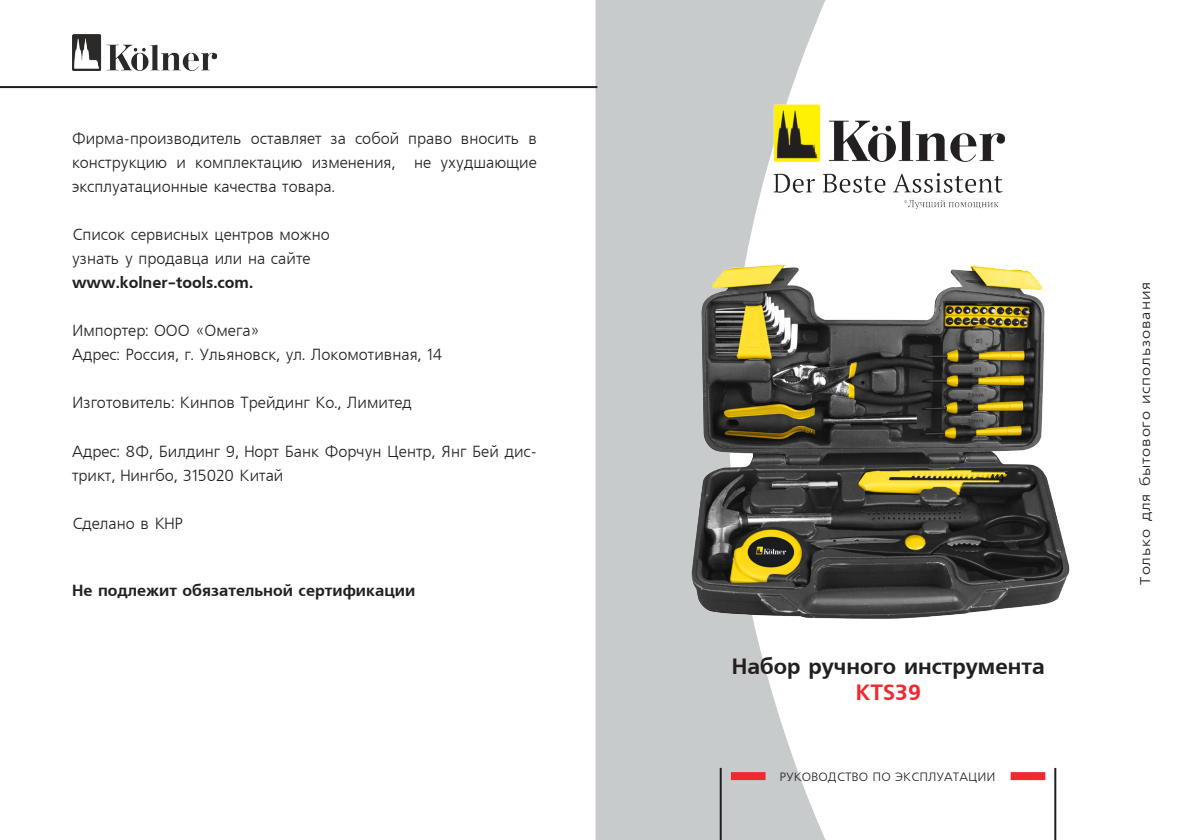
<style>
.page{position:relative;width:1191px;height:840px;background:#fff}
.page>*{position:absolute;margin:0;border:0;box-sizing:border-box;transform-origin:0 0}
.t1{font:22px "Free Set Bold Cyrillic";color:#231f20}
.t2{font:22px "AXP Free Set C Bold";color:#ee2a30}
.t3{font:16px/24px "Free Set Cyrillic";color:#231f20;text-align:justify}
.t4{font:16px "Free Set Bold Cyrillic";color:#231f20}
.t5{font:16px "AXP Free Set C Bold";color:#231f20}
.t6{font:14px "Free Set Cyrillic";letter-spacing:.05em;color:#231f20;scale:1.15 1}
.t7{font:12px "Free Set Cyrillic";color:#231f20;scale:1.05 1}
</style>
<div class="page">
<svg style="left:594px;top:0;width:232px;height:839px;background:#ccd0d0"></svg>
<svg style="left:731px;top:771px;width:34px;height:8px"></svg>
<svg style="left:1010px;top:772px;width:35px;height:7px"></svg>
<hr style="left:719px;top:767px;width:2px;height:72px;background:#231f20">
<hr style="left:1054px;top:767px;width:2px;height:72px;background:#231f20">
<img style="left:639px;top:221px;width:431px;height:418px">
<img style="left:758px;top:88px;width:269px;height:142px">
<hr style="left:0;top:86px;width:597px;height:2px;background:#231f20">
<img style="left:72px;top:34px;width:145px;height:36px">
<p class="t3" style="left:72px;top:127px;width:466px">Фирма-производитель оставляет за собой право вносить в конструкцию и комплектацию изменения, не ухудшающие эксплуатационные качества товара.</p>
<p class="t3" style="left:72px;top:223px;width:259px">Список сервисных центров можно</p>
<p class="t3" style="left:72px;top:247px;width:240px">узнать у продавца или на сайте</p>
<p class="t5" style="left:72px;top:273px;width:183px">www.kolner-tools.com.</p>
<p class="t3" style="left:72px;top:319px;width:189px">Импортер: ООО «Омега»</p>
<p class="t3" style="left:72px;top:343px;width:372px">Адрес: Россия, г. Ульяновск, ул. Локомотивная, 14</p>
<p class="t3" style="left:72px;top:391px;width:341px">Изготовитель: Кинпов Трейдинг Ко., Лимитед</p>
<p class="t3" style="left:72px;top:439px;width:466px">Адрес: 8Ф, Билдинг 9, Норт Банк Форчун Центр, Янг Бей дис&shy;трикт, Нингбо, 315020 Китай</p>
<p class="t3" style="left:72px;top:511px;width:112px">Сделано в КНР</p>
<p class="t4" style="left:72px;top:581px;width:345px">Не подлежит обязательной сертификации</p>
<p class="t1" style="left:732px;top:653px;width:314px">Набор ручного инструмента</p>
<p class="t2" style="left:856px;top:679px;width:66px">KTS39</p>
<p class="t7" style="left:779px;top:770px;width:207px">РУКОВОДСТВО ПО ЭКСПЛУАТАЦИИ</p>
<p class="t6" style="left:1138px;top:584px;width:264px;rotate:-90deg">Только для бытового использования</p>
</div>
